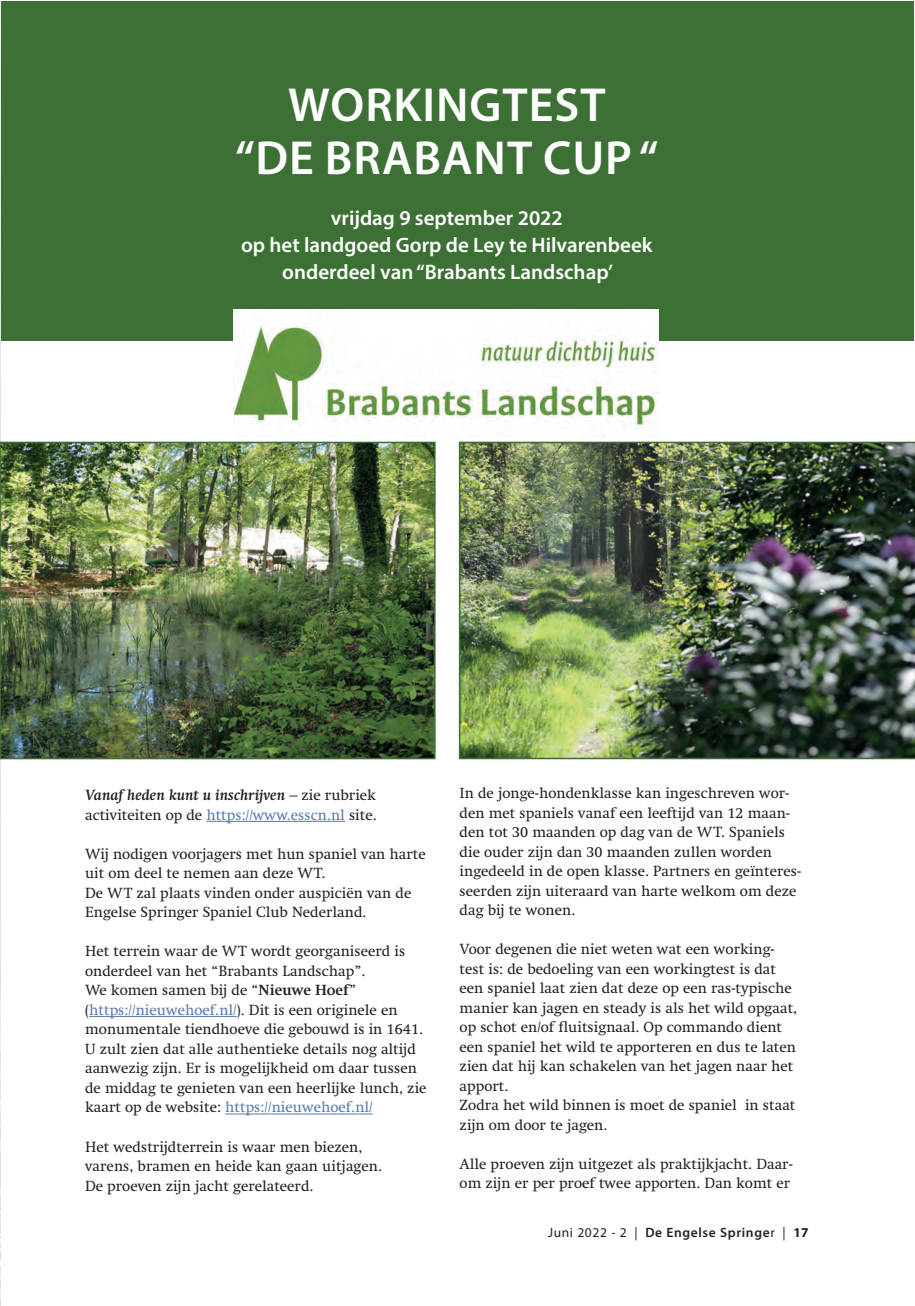
<style>
.page{position:relative;width:915px;height:1306px;background:#fff}
.page>*{position:absolute;margin:0;border:0;box-sizing:border-box;transform-origin:0 0}
.t1{font:600 48px/52.5px "Myriad Pro";letter-spacing:.02em;color:#fff;text-align:center}
.t2{font:600 21px/27px "Myriad Pro";color:#fff;text-align:center}
.t3{font:15px/19.5px "Swift LT Pro";color:#231f20}
.t4{font:600 13.5px "Myriad Pro";letter-spacing:.05em;color:#231f20}
.s1{font-weight:700;font-style:italic}
.s2{color:#577aaf}
.s3{font-weight:700}
.s4{font-weight:400}
</style>
<div class="page">
<img style="left:0;top:0;width:1px;height:1305px">
<div style="left:2px;top:1px;width:911px;height:339px;background:#3d7035"></div>
<img style="left:3px;top:444px;width:429px;height:312px">
<div style="left:0;top:441px;width:435px;height:318px;border:2px solid #3d7035"></div>
<img style="left:233px;top:309px;width:425px;height:128px">
<img style="left:458px;top:441px;width:456px;height:318px">
<hr style="left:206px;top:821px;width:139px;height:1px;background:#577aaf">
<hr style="left:89px;top:1016px;width:148px;height:1px;background:#577aaf">
<hr style="left:225px;top:1113px;width:147px;height:1px;background:#577aaf">
<h1 class="t1" style="left:235px;top:77px;width:424px">WORKINGTEST<br>“DE BRABANT CUP “</h1>
<h2 class="t2" style="left:241px;top:204px;width:413px">vrijdag 9 september 2022<br>op het landgoed Gorp de Ley te Hilvarenbeek onderdeel van “Brabants Landschap’</h2>
<p class="t3" style="left:85px;top:785px;width:293px"><span class="s1">Vanaf heden kunt u inschrijven</span> – zie rubriek activiteiten op de <span class="s2">https://www.esscn.nl</span> site.</p>
<p class="t3" style="left:85px;top:844px;width:342px">Wij nodigen voorjagers met hun spaniel van harte uit om deel te nemen aan deze WT.<br>De WT zal plaats vinden onder auspiciën van de Engelse Springer Spaniel Club Nederland.</p>
<p class="t3" style="left:85px;top:941px;width:343px">Het terrein waar de WT wordt georganiseerd is onderdeel van het “Brabants Landschap”.<br>We komen samen bij de “<span class="s3">Nieuwe Hoef</span>” (<span class="s2">https://nieuwehoef.nl/</span>). Dit is een originele en monumentale tiendhoeve die gebouwd is in 1641.<br>U zult zien dat alle authentieke details nog altijd aanwezig zijn. Er is mogelijkheid om daar tussen de middag te genieten van een heerlijke lunch, zie kaart op de website: <span class="s2">https://nieuwehoef.nl/</span></p>
<p class="t3" style="left:85px;top:1136px;width:298px">Het wedstrijdterrein is waar men biezen, varens, bramen en heide kan gaan uitjagen.<br>De proeven zijn jacht gerelateerd.</p>
<p class="t3" style="left:459px;top:783px;width:343px">In de jonge-hondenklasse kan ingeschreven wor&shy;den met spaniels vanaf een leeftijd van 12 maan&shy;den tot 30 maanden op dag van de WT. Spaniels die ouder zijn dan 30 maanden zullen worden ingedeeld in de open klasse. Partners en geïnteres&shy;seerden zijn uiteraard van harte welkom om deze dag bij te wonen.</p>
<p class="t3" style="left:459px;top:939px;width:339px">Voor degenen die niet weten wat een working&shy;test is: de bedoeling van een workingtest is dat een spaniel laat zien dat deze op een ras-typische manier kan jagen en steady is als het wild opgaat, op schot en/of fluitsignaal. Op commando dient een spaniel het wild te apporteren en dus te laten zien dat hij kan schakelen van het jagen naar het apport.<br>Zodra het wild binnen is moet de spaniel in staat zijn om door te jagen.</p>
<p class="t3" style="left:459px;top:1153px;width:334px">Alle proeven zijn uitgezet als praktijkjacht. Daar&shy;om zijn er per proef twee apporten. Dan komt er</p>
<p class="t4" style="left:548px;top:1224px;width:262px"><span class="s4">Juni 2022 - 2 |</span> De Engelse Springe<span class="s4">r |</span> <span class="s3">17</span></p>
</div>
